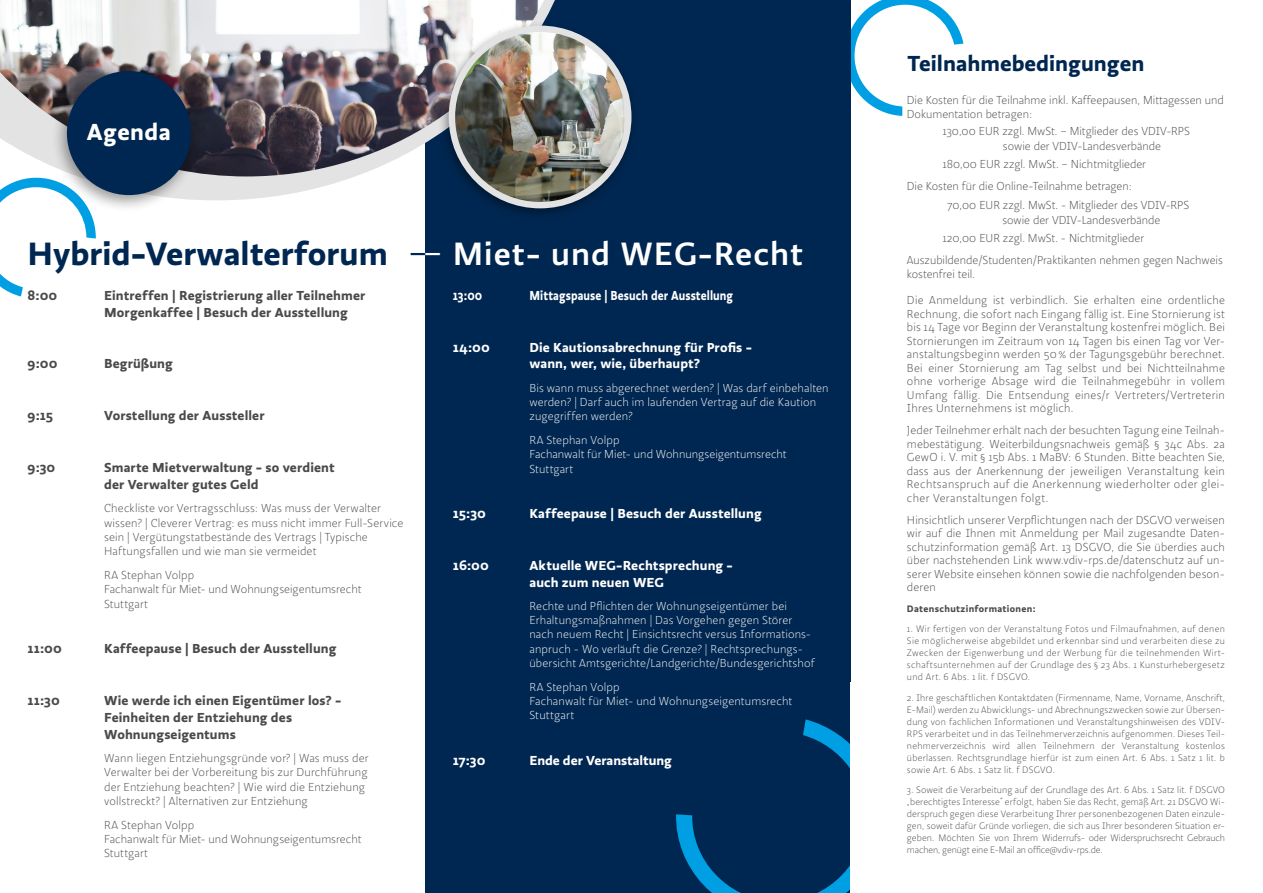
<style>
.page{position:relative;width:1263px;height:893px;background:#fff}
.page>*{position:absolute;margin:0;border:0;box-sizing:border-box;transform-origin:0 0}
.t1{font:700 33.45px "Ratio";color:#002751}
.t2{font:700 24px "Ratio";letter-spacing:.02em;color:#fff}
.t3{font:700 22.5px "Ratio";color:#002751}
.t4{font:700 13.5px/16.8px "Ratio";letter-spacing:.01em;color:#4a4a49}
.t5{font:700 13.5px/16.5px "Ratio";letter-spacing:.01em;color:#fff}
.t6{font:700 13.5px "Ratio";letter-spacing:.01em;color:#fff;scale:.85 1}
.t7{font:300 12px/13.5px "Ratio";letter-spacing:.005em;color:#4a4a49}
.t8{font:300 12px/14.2px "Ratio";letter-spacing:.01em;color:#fff}
.t9{font:300 9.75px/12px "Ratio";letter-spacing:.025em;color:#4a4a49;text-align:justify}
.t10{font:700 9.75px "Ratio";letter-spacing:.035em;color:#4a4a49}
.s1{font-family:"Eurostile LT Std";font-weight:400;font-size:29.1px}
.s2{font-family:"Eurostile LT Std";font-weight:400;font-size:29.1px;color:#fff}
.s3{font-weight:500;color:#fff}
</style>
<div class="page">
<svg style="left:850px;top:0;width:113px;height:116px"></svg>
<div style="left:425px;top:0;width:425px;height:893px;background:#002751"></div>
<svg style="left:200px;top:0;width:355px;height:200px;fill:#e3e3e3"></svg>
<img style="left:0;top:0;width:544px;height:176px">
<div style="left:51px;top:63px;width:149px;height:149px;background:#000;opacity:.4"></div>
<div style="left:67px;top:71px;width:124px;height:124px;background:#002751;border-radius:50%"></div>
<div style="left:437px;top:20px;width:201px;height:201px;background:#000;opacity:.4"></div>
<img style="left:452px;top:29px;width:176px;height:173px">
<div style="left:449px;top:26px;width:182px;height:182px;border:6px solid #e3e3e3;border-radius:50%"></div>
<svg style="left:0;top:172px;width:96px;height:124px"></svg>
<svg style="left:676px;top:719px;width:174px;height:174px"></svg>
<h2 class="t2" style="left:87px;top:116px;width:85px">Agenda</h2>
<h1 class="t1" style="left:28px;top:232px;width:777px">Hybrid-Verwalterforum <span class="s1">–</span><span class="s2">–</span> <span class="s3">Miet- und WEG-Recht</span></h1>
<p class="t4" style="left:28px;top:287px;width:31px">8:00</p>
<p class="t4" style="left:104px;top:287px;width:263px">Eintreffen | Registrierung aller Teilnehmer<br>Morgenkaffee | Besuch der Ausstellung</p>
<p class="t4" style="left:28px;top:355px;width:31px">9:00</p>
<p class="t4" style="left:104px;top:355px;width:70px">Begrüßung</p>
<p class="t4" style="left:28px;top:407px;width:27px">9:15</p>
<p class="t4" style="left:104px;top:407px;width:162px">Vorstellung der Aussteller</p>
<p class="t4" style="left:28px;top:459px;width:29px">9:30</p>
<p class="t4" style="left:104px;top:458px;width:232px;line-height:17.2px">Smarte Mietverwaltung - so verdient der Verwalter gutes Geld</p>
<p class="t7" style="left:104px;top:502px;width:301px;line-height:14.2px">Checkliste vor Vertragsschluss: Was muss der Verwalter wissen? | Cleverer Vertrag: es muss nicht immer Full-Service sein | Vergütungstatbestände des Vertrags | Typische Haftungsfallen und wie man sie vermeidet</p>
<p class="t7" style="left:104px;top:568px;width:259px;line-height:14.2px">RA Stephan Volpp<br>Fachanwalt für Miet- und Wohnungseigentumsrecht<br>Stuttgart</p>
<p class="t4" style="left:28px;top:640px;width:36px">11:00</p>
<p class="t4" style="left:104px;top:640px;width:234px">Kaffeepause | Besuch der Ausstellung</p>
<p class="t4" style="left:28px;top:692px;width:34px">11:30</p>
<p class="t4" style="left:104px;top:692px;width:239px">Wie werde ich einen Eigentümer los? -<br>Feinheiten der Entziehung des<br>Wohnungseigentums</p>
<p class="t7" style="left:104px;top:751px;width:266px;line-height:14.2px">Wann liegen Entziehungsgründe vor? | Was muss der Verwalter bei der Vorbereitung bis zur Durchführung der Entziehung beachten? | Wie wird die Entziehung vollstreckt? | Alternativen zur Entziehung</p>
<p class="t7" style="left:104px;top:818px;width:259px;line-height:14.2px">RA Stephan Volpp<br>Fachanwalt für Miet- und Wohnungseigentumsrecht<br>Stuttgart</p>
<p class="t6" style="left:453px;top:287px;width:36px">13:00</p>
<p class="t6" style="left:529px;top:287px;width:241px">Mittagspause | Besuch der Ausstellung</p>
<p class="t5" style="left:453px;top:339px;width:39px">14:00</p>
<p class="t5" style="left:529px;top:339px;width:224px">Die Kautionsabrechnung für Profis - wann, wer, wie, überhaupt?</p>
<p class="t8" style="left:529px;top:381px;width:301px">Bis wann muss abgerechnet werden? | Was darf einbehalten werden? | Darf auch im laufenden Vertrag auf die Kaution zugegriffen werden?</p>
<p class="t8" style="left:529px;top:433px;width:259px">RA Stephan Volpp<br>Fachanwalt für Miet- und Wohnungseigentumsrecht<br>Stuttgart</p>
<p class="t5" style="left:453px;top:505px;width:35px">15:30</p>
<p class="t5" style="left:529px;top:505px;width:234px">Kaffeepause | Besuch der Ausstellung</p>
<p class="t5" style="left:453px;top:557px;width:37px">16:00</p>
<p class="t5" style="left:529px;top:557px;width:205px">Aktuelle WEG-Rechtsprechung - auch zum neuen WEG</p>
<p class="t8" style="left:529px;top:599px;width:287px">Rechte und Pflichten der Wohnungseigentümer bei Erhaltungsmaßnahmen | Das Vorgehen gegen Störer nach neuem Recht | Einsichtsrecht versus Informations&shy;anpruch - Wo verläuft die Grenze? | Rechtsprechungs&shy;übersicht Amtsgerichte/Landgerichte/Bundesgerichtshof</p>
<p class="t8" style="left:529px;top:680px;width:264px">RA Stephan Volpp<br>Fachanwalt für Miet- und Wohnungseigentumsrecht<br>Stuttgart</p>
<p class="t5" style="left:453px;top:752px;width:34px">17:30</p>
<p class="t5" style="left:529px;top:752px;width:144px">Ende der Veranstaltung</p>
<h3 class="t3" style="left:907px;top:49px;width:238px">Teilnahmebedingungen</h3>
<p class="t7" style="left:907px;top:94px;width:318px">Die Kosten für die Teilnahme inkl. Kaffeepausen, Mittagessen und<br>Dokumentation betragen:</p>
<p class="t7" style="left:1003px;top:124px;width:188px;line-height:15px;text-indent:-61px">130,00 EUR zzgl. MwSt. – Mitglieder des VDIV-RPS sowie der VDIV-Landesverbände</p>
<p class="t7" style="left:942px;top:158px;width:205px">180,00 EUR zzgl. MwSt. – Nichtmitglieder</p>
<p class="t7" style="left:1002px;top:198px;width:188px;line-height:15px;text-indent:-55px">70,00 EUR zzgl. MwSt. - Mitglieder des VDIV-RPS sowie der VDIV-Landesverbände</p>
<p class="t7" style="left:942px;top:231px;width:203px">120,00 EUR zzgl. MwSt. - Nichtmitglieder</p>
<p class="t7" style="left:907px;top:180px;width:227px">Die Kosten für die Online-Teilnahme betragen:</p>
<p class="t7" style="left:907px;top:254px;width:317px">Auszubildende/Studenten/Praktikanten nehmen gegen Nachweis kostenfrei teil.</p>
<p class="t7" style="left:907px;top:294px;width:319px;text-align:justify">Die Anmeldung ist verbindlich. Sie erhalten eine ordentliche Rechnung, die sofort nach Eingang fällig ist. Eine Stornierung ist bis 14 Tage vor Beginn der Veranstaltung kostenfrei möglich. Bei Stornierungen im Zeitraum von 14 Tagen bis einen Tag vor Ver&shy;anstaltungsbeginn werden 50% der Tagungsgebühr berechnet.<br>Bei einer Stornierung am Tag selbst und bei Nichtteilnahme ohne vorherige Absage wird die Teilnahmegebühr in vollem Umfang fällig. Die Entsendung eines/r Vertreters/Vertreterin Ihres Unternehmens ist möglich.</p>
<p class="t7" style="left:907px;top:424px;width:319px;text-align:justify">Jeder Teilnehmer erhält nach der besuchten Tagung eine Teilnah&shy;mebestätigung. Weiterbildungsnachweis gemäß § 34c Abs. 2a GewO i. V. mit § 15b Abs. 1 MaBV: 6 Stunden. Bitte beachten Sie, dass aus der Anerkennung der jeweiligen Veranstaltung kein Rechtsanspruch auf die Anerkennung wiederholter oder glei&shy;cher Veranstaltungen folgt.</p>
<p class="t7" style="left:907px;top:513px;width:319px;text-align:justify">Hinsichtlich unserer Verpflichtungen nach der DSGVO verweisen wir auf die Ihnen mit Anmeldung per Mail zugesandte Daten&shy;schutzinformation gemäß Art. 13 DSGVO, die Sie überdies auch über nachstehenden Link www.vdiv-rps.de/datenschutz auf un&shy;serer Website einsehen können sowie die nachfolgenden beson&shy;deren</p>
<p class="t10" style="left:907px;top:602px;width:130px">Datenschutzinformationen:</p>
<p class="t9" style="left:907px;top:623px;width:319px">1. Wir fertigen von der Veranstaltung Fotos und Filmaufnahmen, auf denen Sie möglicherweise abgebildet und erkennbar sind und verarbeiten diese zu Zwecken der Eigenwerbung und der Werbung für die teilnehmenden Wirt&shy;schaftsunternehmen auf der Grundlage des § 23 Abs. 1 Kunsturhebergesetz und Art. 6 Abs. 1 lit. f DSGVO.</p>
<p class="t9" style="left:907px;top:692px;width:319px">2. Ihre geschäftlichen Kontaktdaten (Firmenname, Name, Vorname, Anschrift, E-Mail) werden zu Abwicklungs- und Abrechnungszwecken sowie zur Übersen&shy;dung von fachlichen Informationen und Veranstaltungshinweisen des VDIV-RPS verarbeitet und in das Teilnehmerverzeichnis aufgenommen. Dieses Teil&shy;nehmerverzeichnis wird allen Teilnehmern der Veranstaltung kostenlos überlassen. Rechtsgrundlage hierfür ist zum einen Art. 6 Abs. 1 Satz 1 lit. b sowie Art. 6 Abs. 1 Satz lit. f DSGVO.</p>
<p class="t9" style="left:907px;top:784px;width:319px">3. Soweit die Verarbeitung auf der Grundlage des Art. 6 Abs. 1 Satz lit. f DSGVO „berechtigtes Interesse“ erfolgt, haben Sie das Recht, gemäß Art. 21 DSGVO Wi&shy;derspruch gegen diese Verarbeitung Ihrer personenbezogenen Daten einzule&shy;gen, soweit dafür Gründe vorliegen, die sich aus Ihrer besonderen Situation er&shy;geben. Möchten Sie von Ihrem Widerrufs- oder Widerspruchsrecht Gebrauch machen, genügt eine E-Mail an office@vdiv-rps.de.</p>
</div>
